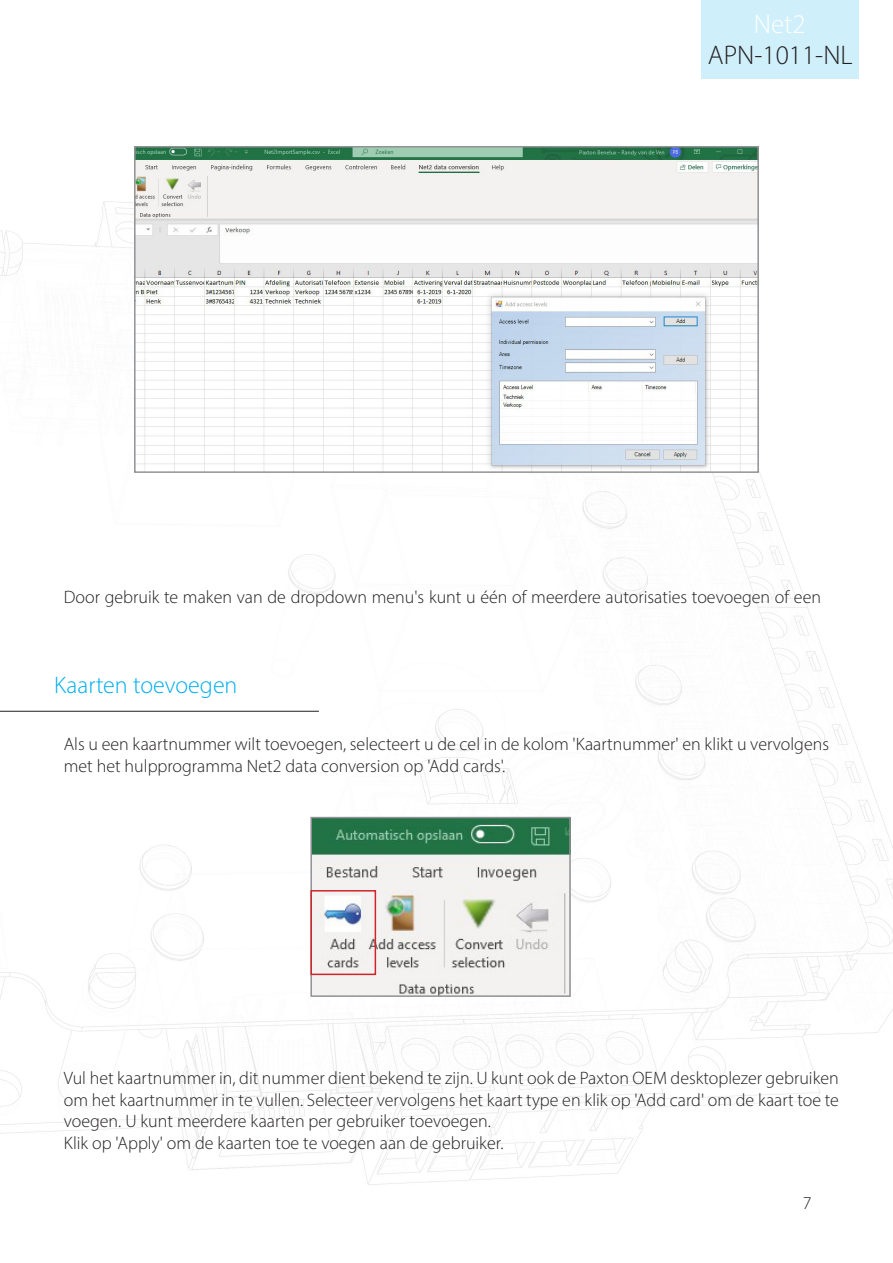
<style>
.page{position:relative;width:893px;height:1263px;background:#fff}
.page>*{position:absolute;margin:0;border:0;box-sizing:border-box;transform-origin:0 0}
.t1{font:300 27px "Myriad Pro";color:#231f20}
.t2{font:300 27px "Myriad Pro";color:#fff}
.Section_title{font:300 24px "Myriad Pro";color:#00aeef}
.Text{font:300 18px/21.6px "Myriad Pro";color:#231f20}
</style>
<div class="page">
<img style="left:0;top:201px;width:893px;height:984px">
<div style="left:702px;top:0;width:157px;height:79px;background:#cfeffb"></div>
<img style="left:137px;top:149px;width:619px;height:321px">
<div style="left:134px;top:146px;width:625px;height:327px;border:2px solid #919295"></div>
<hr style="left:0;top:711px;width:319px;height:1px;background:#231f20">
<img style="left:313px;top:820px;width:255px;height:174px">
<div style="left:310px;top:817px;width:261px;height:180px;border:2px solid #919295"></div>
<div style="left:310px;top:890px;width:66px;height:85px;border:2px solid #d1232a"></div>
<h1 class="t2" style="left:754px;top:8px;width:53px">Net2</h1>
<h1 class="t1" style="left:708px;top:39px;width:146px">APN-1011-NL</h1>
<p class="Text" style="left:64px;top:586px;width:759px">Door gebruik te maken van de dropdown menu's kunt u één of meerdere autorisaties toevoegen of een</p>
<p class="Section_title" style="left:54px;top:670px;width:185px">Kaarten toevoegen</p>
<p class="Text" style="left:64px;top:733px;width:767px">Als u een kaartnummer wilt toevoegen, selecteert u de cel in de kolom 'Kaartnummer' en klikt u vervolgens met het hulpprogramma Net2 data conversion op 'Add cards'.</p>
<p class="Text" style="left:64px;top:1067px;width:777px;text-align:justify">Vul het kaartnummer in, dit nummer dient bekend te zijn. U kunt ook de Paxton OEM desktoplezer gebruiken om het kaartnummer in te vullen. Selecteer vervolgens het kaart type en klik op 'Add card' om de kaart toe te voegen. U kunt meerdere kaarten per gebruiker toevoegen.</p>
<p class="Text" style="left:64px;top:1132px;width:441px">Klik op 'Apply' om de kaarten toe te voegen aan de gebruiker.</p>
<p class="Text" style="left:803px;top:1192px;width:10px">7</p>
</div>
